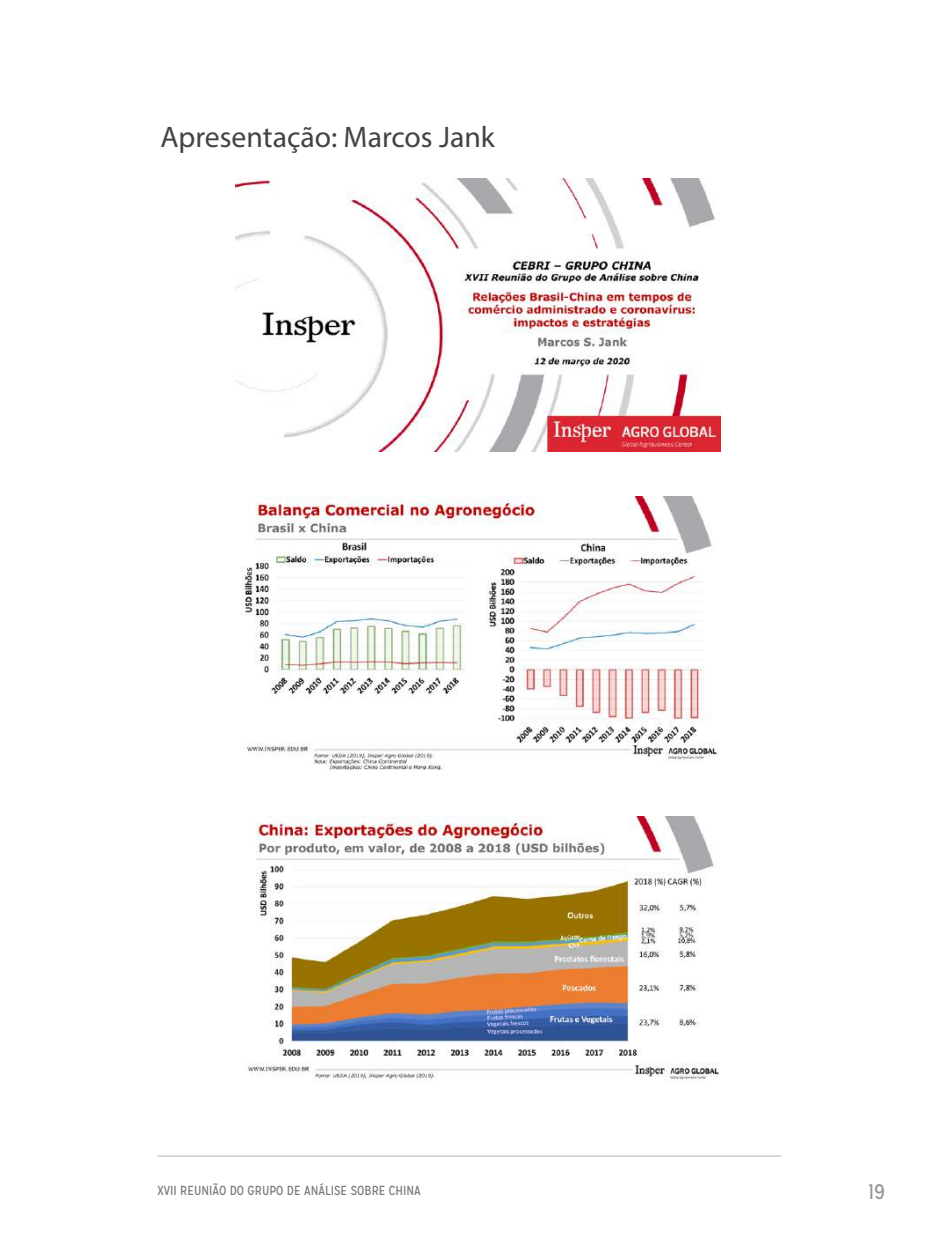
<style>
.page{position:relative;width:943px;height:1241px;background:#fff}
.page>*{position:absolute;margin:0;border:0;box-sizing:border-box;transform-origin:0 0}
.t1{font:29.75px "Myriad Pro";color:#434347}
.t2{font:21px "Mission Gothic";color:#939598}
.t3{font:13.12px "Mission Gothic";color:#77787b}
</style>
<div class="page">
<hr style="left:158px;top:1155px;width:623px;height:1px;background:#b1b4b6">
<img style="left:236px;top:179px;width:484px;height:272px">
<img style="left:241px;top:496px;width:476px;height:273px">
<img style="left:248px;top:816px;width:471px;height:267px">
<h1 class="t1" style="left:160px;top:119px;width:336px">Apresentação: Marcos Jank</h1>
<p class="t3" style="left:158px;top:1181px;width:265px">XVII REUNIÃO DO GRUPO DE ANÁLISE SOBRE CHINA</p>
<h2 class="t2" style="left:868px;top:1178px;width:18px">19</h2>
</div>
